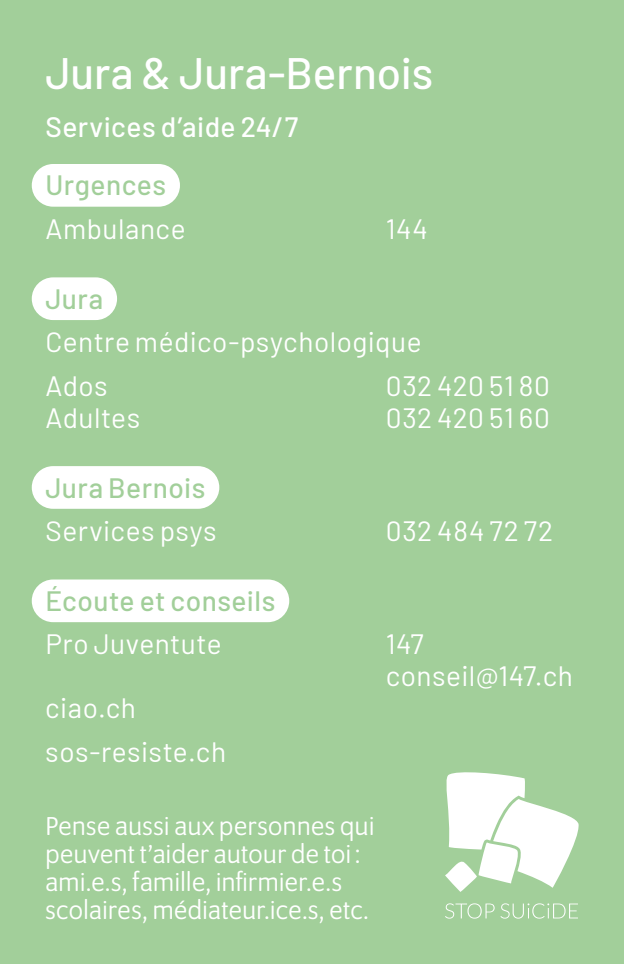
<style>
.page{position:relative;width:624px;height:964px;background:#a2cf9a}
.page>*{position:absolute;margin:0;border:0;box-sizing:border-box;transform-origin:0 0}
.t1{font:500 44px "Barlow";color:#fff}
.t2{font:28px/43.2px "Barlow";letter-spacing:.015em;color:#fff}
.t3{font:28px/28px "Program OT";letter-spacing:.02em;color:#fff}
.t4{font:500 28px "Barlow";letter-spacing:.015em;color:#a2cf9a}
.t5{font:500 28px "Barlow";letter-spacing:.02em;color:#fff}
</style>
<div class="page">
<div style="left:32px;top:164px;width:148px;height:43px;background:#fff;border-radius:21px"></div>
<div style="left:32px;top:277px;width:85px;height:43px;background:#fff;border-radius:21px"></div>
<div style="left:32px;top:466px;width:187px;height:43px;background:#fff;border-radius:21px"></div>
<div style="left:32px;top:579px;width:257px;height:43px;background:#fff;border-radius:21px"></div>
<svg style="left:445px;top:903px;width:49px;height:15px"></svg>
<svg style="left:500px;top:903px;width:78px;height:15px"></svg>
<svg style="left:445px;top:772px;width:134px;height:120px"></svg>
<h1 class="t1" style="left:45px;top:41px;width:389px">Jura &amp; Jura-Bernois</h1>
<p class="t5" style="left:45px;top:106px;width:254px">Services d’aide 24/7</p>
<p class="t4" style="left:45px;top:165px;width:122px">Urgences</p>
<p class="t2" style="left:45px;top:205px;width:142px">Ambulance</p>
<p class="t2" style="left:386px;top:205px;width:44px">144</p>
<p class="t4" style="left:45px;top:278px;width:59px">Jura</p>
<p class="t2" style="left:45px;top:318px;width:377px">Centre médico-psychologique<br>Ados</p>
<p class="t2" style="left:385px;top:362px;width:166px">032 420 51 80</p>
<p class="t2" style="left:45px;top:394px;width:96px">Adultes</p>
<p class="t2" style="left:385px;top:394px;width:166px">032 420 51 60</p>
<p class="t4" style="left:45px;top:467px;width:161px">Jura Bernois</p>
<p class="t2" style="left:45px;top:507px;width:173px">Services psys</p>
<p class="t2" style="left:385px;top:507px;width:169px">032 484 72 72</p>
<p class="t4" style="left:45px;top:580px;width:231px">Écoute et conseils</p>
<p class="t2" style="left:45px;top:620px;width:178px">Pro Juventute</p>
<p class="t2" style="left:385px;top:626px;width:189px;line-height:32px">147 conseil@147.ch</p>
<p class="t2" style="left:45px;top:684px;width:182px">ciao.ch sos-resiste.ch</p>
<p class="t3" style="left:45px;top:811px;width:330px">Pense aussi aux personnes qui peuvent t’aider autour de toi: ami.e.s, famille, infirmier.e.s scolaires, médiateur.ice.s, etc.</p>
</div>
